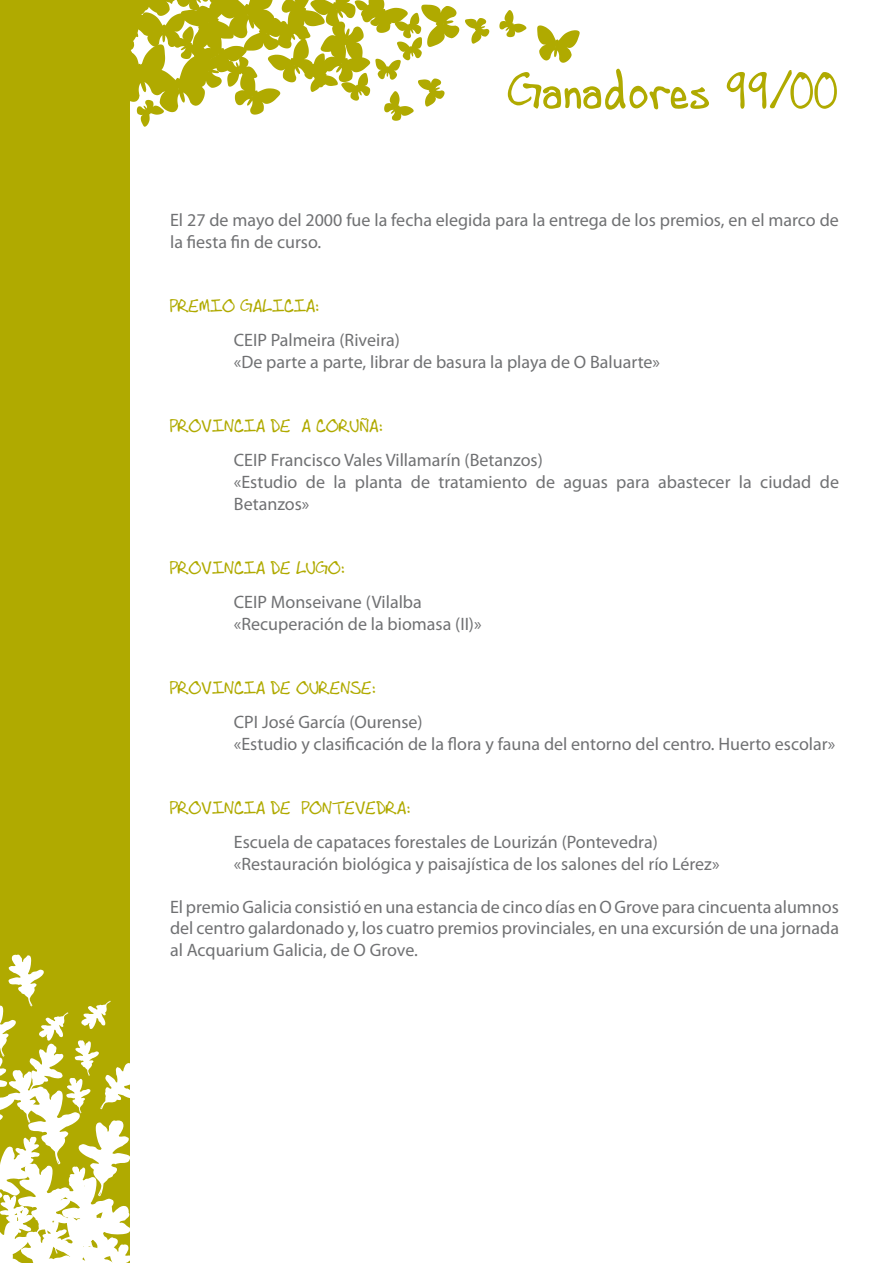
<style>
.page{position:relative;width:893px;height:1263px;background:#fff}
.page>*{position:absolute;margin:0;border:0;box-sizing:border-box;transform-origin:0 0}
.t1{font:51px "Andrew Script";color:#b0aa00}
.t2{font:18px/21.6px "Myriad Pro";color:#707173}
.t3{font:18px "Andrew Script";color:#b0aa00}
</style>
<div class="page">
<div style="left:0;top:0;width:129px;height:1263px;background:#b0aa00"></div>
<svg style="left:499px;top:10px;width:27px;height:27px"></svg>
<svg style="left:465px;top:18px;width:24px;height:26px"></svg>
<svg style="left:129px;top:0;width:330px;height:127px"></svg>
<svg style="left:537px;top:25px;width:43px;height:38px"></svg>
<svg style="left:0;top:954px;width:130px;height:309px"></svg>
<h1 class="t1" style="left:508px;top:61px;width:333px">Ganadores 99/00</h1>
<p class="t2" style="left:170px;top:209px;width:670px">El 27 de mayo del 2000 fue la fecha elegida para la entrega de los premios, en el marco de la fiesta fin de curso.</p>
<p class="t3" style="left:170px;top:295px;width:151px">PREMIO GALICIA:</p>
<p class="t2" style="left:234px;top:329px;width:428px">CEIP Palmeira (Riveira)<br>«De parte a parte, librar de basura la playa de O Baluarte»</p>
<p class="t3" style="left:170px;top:415px;width:214px">PROVINCIA DE A CORUÑA:</p>
<p class="t2" style="left:234px;top:449px;width:607px">CEIP Francisco Vales Villamarín (Betanzos)<br>«Estudio de la planta de tratamiento de aguas para abastecer la ciudad de<br>Betanzos»</p>
<p class="t3" style="left:170px;top:557px;width:176px">PROVINCIA DE LUGO:</p>
<p class="t2" style="left:234px;top:591px;width:249px">CEIP Monseivane (Vilalba «Recuperación de la biomasa (II)»</p>
<p class="t3" style="left:170px;top:677px;width:207px">PROVINCIA DE OURENSE:</p>
<p class="t2" style="left:234px;top:711px;width:603px">CPI José García (Ourense)<br>«Estudio y clasificación de la flora y fauna del entorno del centro. Huerto escolar»</p>
<p class="t3" style="left:170px;top:797px;width:242px">PROVINCIA DE PONTEVEDRA:</p>
<p class="t2" style="left:234px;top:831px;width:487px">Escuela de capataces forestales de Lourizán (Pontevedra) «Restauración biológica y paisajística de los salones del río Lérez»</p>
<p class="t2" style="left:170px;top:895px;width:670px;text-align:justify">El premio Galicia consistió en una estancia de cinco días en O Grove para cincuenta alumnos del centro galardonado y, los cuatro premios provinciales, en una excursión de una jornada al Acquarium Galicia, de O Grove.</p>
</div>
